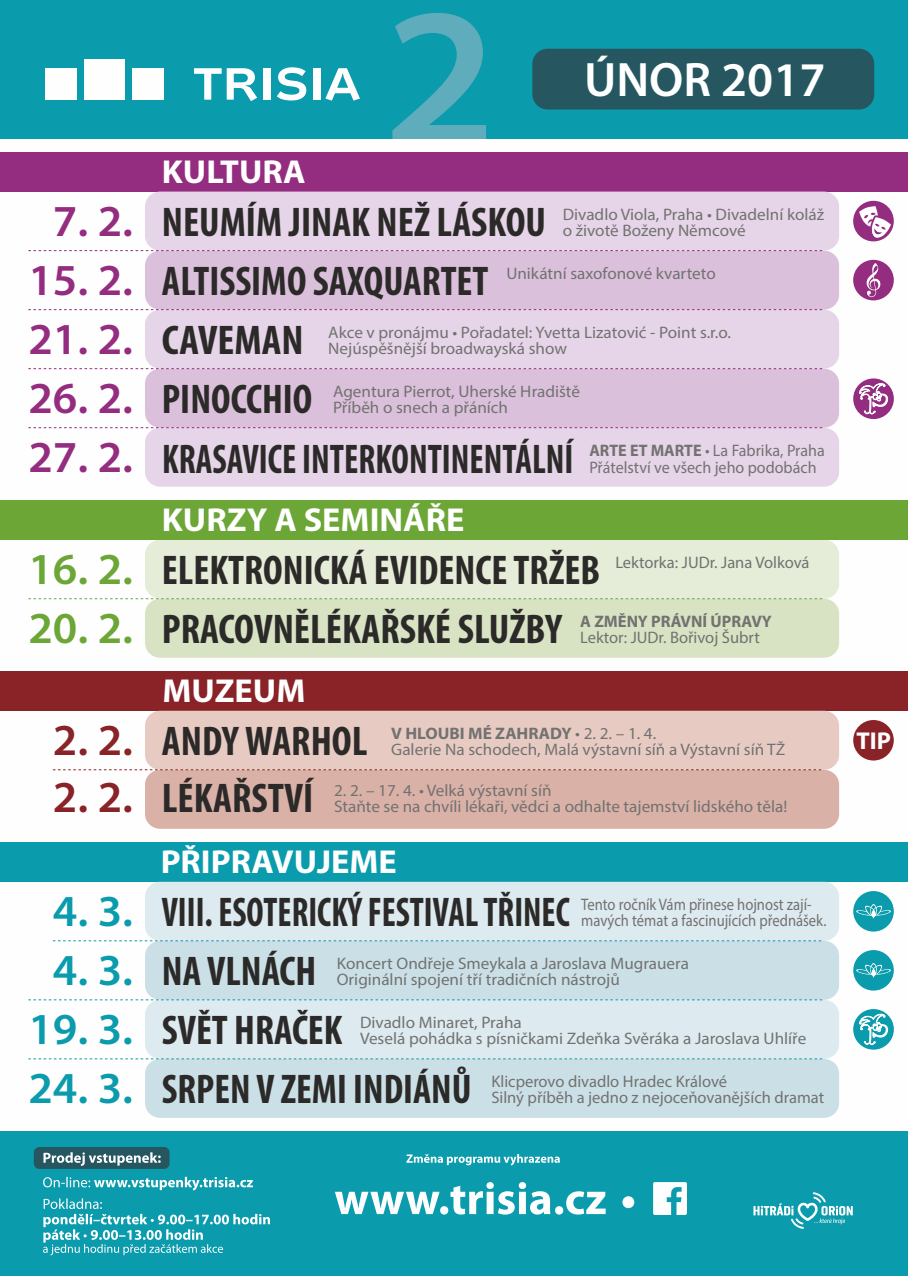
<style>
.page{position:relative;width:908px;height:1276px;background:#fff}
.page>*{position:absolute;margin:0;border:0;box-sizing:border-box;transform-origin:0 0}
.t1{font:600 200.6px "Myriad Pro";color:#5fadbc;scale:1.06 1}
.t2{font:600 48.6px "Myriad Pro";color:#fff}
.t3{font:600 44.4px "Myriad Pro";color:#942d80}
.t4{font:600 44.4px "Myriad Pro";color:#6ba637}
.t5{font:600 44.4px "Myriad Pro";color:#8a2327}
.t6{font:600 44.4px "Myriad Pro";color:#0a9bac}
.t7{font:700 condensed 41.6px "Myriad Pro";color:#2b2a29}
.t8{font:700 condensed 41.6px "Myriad Pro";color:#2b2a29;scale:.86 1}
.t9{font:700 condensed 41.6px "Myriad Pro";color:#2b2a29;scale:.87 1}
.t10{font:700 condensed 41.6px "Myriad Pro";color:#2b2a29;scale:.95 1}
.t11{font:700 33.3px "Myriad Pro";color:#fff}
.t12{font:700 24.4px "Myriad Pro";color:#fff}
.t13{font:16.7px/16px "Myriad Pro";color:#727271}
.t14{font:16.7px/16px "Myriad Pro";color:#727271;scale:.88 1}
.t15{font:16.7px/16px "Myriad Pro";color:#727271;scale:.96 1}
.t16{font:700 16.7px "Myriad Pro";color:#727271}
.s1{font-weight:600;font-stretch:normal;font-size:44.4px;color:#942d80}
.s2{font-weight:700}
.s3{font-weight:600;font-stretch:normal;font-size:44.4px;color:#6ba637}
.s4{font-weight:400}
.s5{font-weight:600;font-stretch:normal;font-size:44.4px;color:#8a2327}
.s6{font-weight:600;font-stretch:normal;font-size:44.4px;color:#0a9bac}
</style>
<div class="page">
<div style="left:0;top:0;width:907px;height:139px;background:#0a9bac"></div>
<div style="left:532px;top:49px;width:341px;height:60px;background:#265760;border-radius:15px"></div>
<svg style="left:194px;top:68px;width:63px;height:33px"></svg>
<div style="left:263px;top:68px;width:7px;height:32px;background:#fefefe"></div>
<svg style="left:277px;top:67px;width:29px;height:33px"></svg>
<div style="left:313px;top:68px;width:7px;height:32px;background:#fefefe"></div>
<svg style="left:325px;top:68px;width:35px;height:33px"></svg>
<div style="left:46px;top:68px;width:31px;height:32px;background:#fefefe"></div>
<div style="left:84px;top:59px;width:41px;height:41px;background:#fefefe"></div>
<div style="left:132px;top:68px;width:31px;height:32px;background:#fefefe"></div>
<div style="left:0;top:1131px;width:907px;height:144px;background:#0a9bac"></div>
<svg style="left:406px;top:1154px;width:153px;height:11px"></svg>
<div style="left:34px;top:1147px;width:135px;height:22px;background:#265760;border-radius:5px"></div>
<svg style="left:43px;top:1152px;width:118px;height:14px"></svg>
<svg style="left:43px;top:1176px;width:210px;height:14px"></svg>
<div style="left:622px;top:1196px;width:12px;height:12px;background:#fefefe;border-radius:50%"></div>
<svg style="left:335px;top:1182px;width:270px;height:32px"></svg>
<img style="left:653px;top:1182px;width:33px;height:32px">
<svg style="left:43px;top:1198px;width:227px;height:57px"></svg>
<svg style="left:753px;top:1192px;width:99px;height:36px"></svg>
<div style="left:145px;top:428px;width:693px;height:59px;background:#e6d5e8;border-radius:15px"></div>
<div style="left:145px;top:369px;width:693px;height:59px;background:#dbc0db;border-radius:15px"></div>
<div style="left:145px;top:310px;width:693px;height:59px;background:#e6d5e8;border-radius:15px"></div>
<div style="left:852px;top:260px;width:41px;height:40px;background:#942d80;border-radius:50%"></div>
<svg style="left:866px;top:263px;width:13px;height:34px"></svg>
<div style="left:145px;top:251px;width:693px;height:59px;background:#dbc0db;border-radius:15px"></div>
<div style="left:0;top:152px;width:907px;height:40px;background:#942d80"></div>
<div style="left:145px;top:192px;width:693px;height:59px;background:#e6d5e8;border-radius:15px"></div>
<svg style="left:28px;top:250px;width:795px;height:1px"></svg>
<svg style="left:28px;top:309px;width:795px;height:1px"></svg>
<svg style="left:28px;top:368px;width:795px;height:1px"></svg>
<svg style="left:852px;top:201px;width:41px;height:40px"></svg>
<img style="left:858px;top:206px;width:32px;height:31px">
<svg style="left:852px;top:378px;width:41px;height:41px"></svg>
<svg style="left:858px;top:382px;width:34px;height:32px"></svg>
<svg style="left:28px;top:427px;width:795px;height:1px"></svg>
<div style="left:145px;top:770px;width:693px;height:59px;background:#dab1a7;border-radius:15px"></div>
<div style="left:0;top:671px;width:907px;height:40px;background:#8a2327"></div>
<div style="left:145px;top:711px;width:693px;height:59px;background:#e7cbc3;border-radius:15px"></div>
<svg style="left:53px;top:769px;width:769px;height:1px"></svg>
<div style="left:145px;top:540px;width:693px;height:59px;background:#e5ecd7;border-radius:15px"></div>
<div style="left:0;top:500px;width:907px;height:40px;background:#6ba637"></div>
<div style="left:145px;top:599px;width:693px;height:59px;background:#d8e3c3;border-radius:15px"></div>
<svg style="left:28px;top:598px;width:795px;height:1px"></svg>
<svg style="left:852px;top:1009px;width:41px;height:40px"></svg>
<svg style="left:858px;top:1012px;width:34px;height:33px"></svg>
<div style="left:0;top:842px;width:907px;height:40px;background:#0a9bac"></div>
<div style="left:145px;top:882px;width:693px;height:59px;background:#ddeaef;border-radius:15px"></div>
<div style="left:145px;top:941px;width:693px;height:59px;background:#cbe0e6;border-radius:15px"></div>
<div style="left:145px;top:1000px;width:693px;height:59px;background:#ddeaef;border-radius:15px"></div>
<div style="left:145px;top:1059px;width:693px;height:59px;background:#cbe0e6;border-radius:15px"></div>
<div style="left:852px;top:891px;width:41px;height:40px;background:#0a9bac;border-radius:50%"></div>
<svg style="left:856px;top:904px;width:34px;height:14px"></svg>
<div style="left:852px;top:950px;width:41px;height:40px;background:#0a9bac;border-radius:50%"></div>
<svg style="left:856px;top:963px;width:34px;height:14px"></svg>
<svg style="left:28px;top:999px;width:795px;height:1px"></svg>
<svg style="left:28px;top:1058px;width:795px;height:1px"></svg>
<svg style="left:53px;top:940px;width:769px;height:1px"></svg>
<div style="left:852px;top:720px;width:41px;height:40px;background:#8a2327;border-radius:50%"></div>
<h3 class="t3" style="left:53px;top:202px;width:82px">7. 2.</h3>
<h3 class="t3" style="left:28px;top:262px;width:106px">15. 2.</h3>
<h3 class="t3" style="left:28px;top:321px;width:106px">21. 2.</h3>
<h3 class="t11" style="left:162px;top:158px;width:145px">KULTURA</h3>
<h1 class="t1" style="left:383px;top:-5px;width:109px">2</h1>
<h2 class="t2" style="left:583px;top:59px;width:243px">ÚNOR 2017</h2>
<h3 class="t7" style="left:162px;top:205px;width:385px">NEUMÍM JINAK NEŽ LÁSKOU</h3>
<p class="t13" style="left:562px;top:208px;width:263px">Divadlo Viola, Praha • Divadelní koláž o životě Boženy Němcové</p>
<h3 class="t7" style="left:162px;top:264px;width:328px">ALTISSIMO SAXQUARTET</h3>
<p class="t13" style="left:506px;top:267px;width:211px">Unikátní saxofonové kvarteto</p>
<h3 class="t7" style="left:162px;top:323px;width:143px">CAVEMAN</h3>
<p class="t13" style="left:328px;top:326px;width:404px">Akce v pronájmu • Pořadatel: Yvetta Lizatović - Point s.r.o.<br>Nejúspěšnější broadwayská show</p>
<h3 class="t3" style="left:28px;top:380px;width:106px">26. 2.</h3>
<h3 class="t7" style="left:162px;top:382px;width:152px">PINOCCHIO</h3>
<p class="t13" style="left:333px;top:385px;width:248px">Agentura Pierrot, Uherské Hradiště<br>Příběh o snech a přáních</p>
<h3 class="t9" style="left:28px;top:441px;width:628px"><span class="s1">27. 2.</span> KRASAVICE INTERKONTINENTÁLNÍ</h3>
<p class="t15" style="left:589px;top:444px;width:247px"><span class="s2">ARTE ET MARTE</span> • La Fabrika, Praha<br>Přátelství ve všech jeho podobách</p>
<h3 class="t4" style="left:28px;top:550px;width:106px">16. 2.</h3>
<h3 class="t11" style="left:162px;top:506px;width:304px">KURZY A SEMINÁŘE</h3>
<h3 class="t7" style="left:162px;top:553px;width:439px">ELEKTRONICKÁ EVIDENCE TRŽEB</h3>
<p class="t13" style="left:615px;top:556px;width:196px">Lektorka: JUDr. Jana Volková</p>
<h3 class="t7" style="left:28px;top:612px;width:535px"><span class="s3">20. 2.</span> PRACOVNĚLÉKAŘSKÉ SLUŽBY</h3>
<p class="t16" style="left:580px;top:614px;width:193px">A ZMĚNY PRÁVNÍ ÚPRAVY</p>
<p class="t13" style="left:580px;top:631px;width:181px">Lektor: JUDr. Bořivoj Šubrt</p>
<h3 class="t5" style="left:53px;top:721px;width:82px">2. 2.</h3>
<h3 class="t11" style="left:162px;top:677px;width:144px">MUZEUM</h3>
<h3 class="t7" style="left:162px;top:723px;width:207px">ANDY WARHOL</h3>
<p class="t16" style="left:391px;top:726px;width:266px">V HLOUBI MÉ ZAHRADY <span class="s4">• 2. 2. – 1. 4.</span></p>
<p class="t13" style="left:391px;top:742px;width:395px">Galerie Na schodech, Malá výstavní síň a Výstavní síň TŽ</p>
<h3 class="t7" style="left:53px;top:781px;width:262px"><span class="s5">2. 2.</span> LÉKAŘSTVÍ</h3>
<p class="t13" style="left:334px;top:784px;width:454px">2. 2. – 17. 4. • Velká výstavní síň<br>Staňte se na chvíli lékaři, vědci a odhalte tajemství lidského těla!</p>
<h3 class="t11" style="left:161px;top:848px;width:237px">PŘIPRAVUJEME</h3>
<h3 class="t8" style="left:53px;top:894px;width:602px"><span class="s6">4. 3.</span> VIII. ESOTERICKÝ FESTIVAL TŘINEC</h3>
<p class="t14" style="left:581px;top:897px;width:280px">Tento ročník Vám přinese hojnost zají&shy;mavých témat a fascinujících přednášek.</p>
<h3 class="t7" style="left:162px;top:953px;width:156px">NA VLNÁCH</h3>
<p class="t13" style="left:336px;top:956px;width:353px">Koncert Ondřeje Smeykala a Jaroslava Mugrauera<br>Originální spojení tří tradičních nástrojů</p>
<h3 class="t6" style="left:53px;top:951px;width:82px">4. 3.</h3>
<h3 class="t7" style="left:28px;top:1012px;width:315px"><span class="s6">19. 3.</span> SVĚT HRAČEK</h3>
<p class="t13" style="left:360px;top:1015px;width:447px">Divadlo Minaret, Praha<br>Veselá pohádka s písničkami Zdeňka Svěráka a Jaroslava Uhlíře</p>
<h3 class="t10" style="left:28px;top:1071px;width:468px"><span class="s6">24. 3.</span> SRPEN V ZEMI INDIÁNŮ</h3>
<p class="t13" style="left:491px;top:1074px;width:334px">Klicperovo divadlo Hradec Králové<br>Silný příběh a jedno z nejoceňovanějších dramat</p>
<h3 class="t12" style="left:856px;top:730px;width:36px">TIP</h3>
</div>
